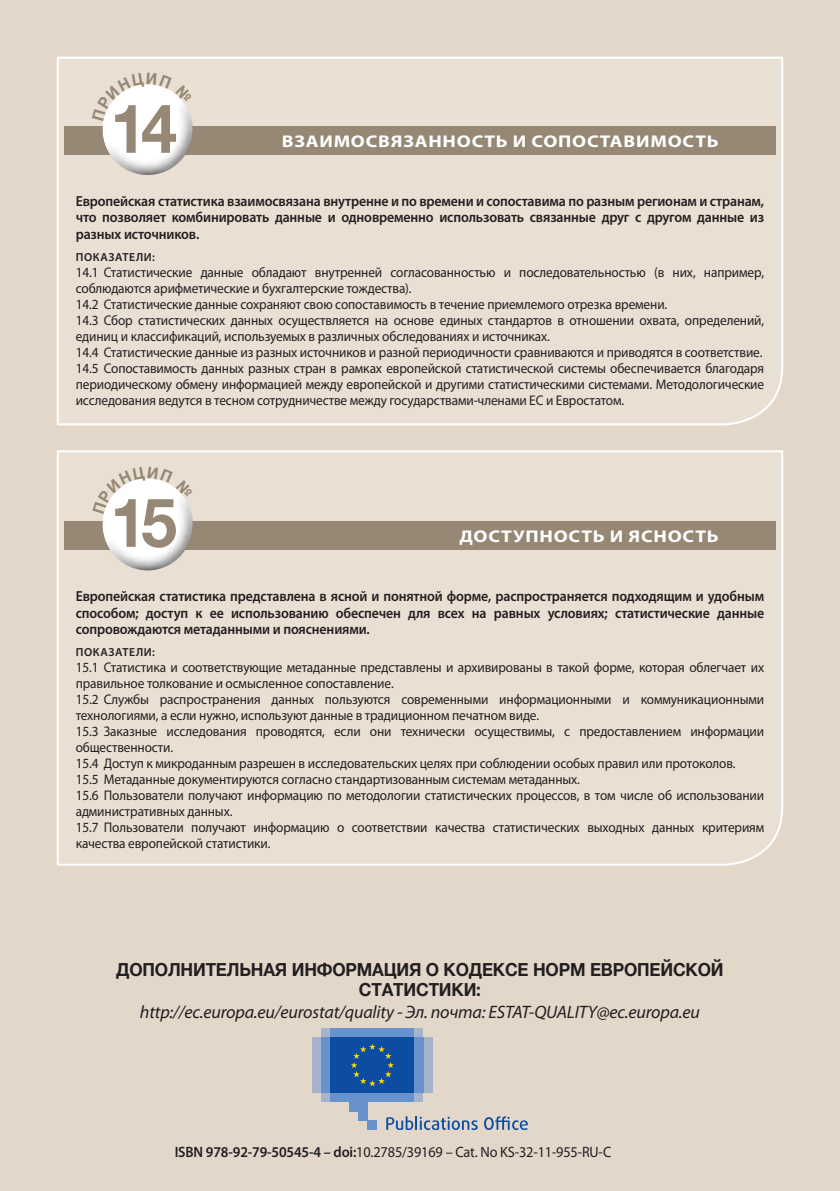
<style>
.page{position:relative;width:840px;height:1191px;background:#fff}
.page>*{position:absolute;margin:0;border:0;box-sizing:border-box;transform-origin:0 0}
.t1{font:700 68px "Helvetica Neue LT Std";color:#968874;scale:.95 1}
.P11{font:italic 18px "Myriad Pro";letter-spacing:-.01em;color:#231f20}
.P10{font:700 18px/20px "Helvetica Neue";letter-spacing:-.01em;color:#231f20;text-align:center;scale:.95 1}
.P5{font:700 17px "Myriad Pro";letter-spacing:.04em;color:#fff;scale:1.15 1}
.P2{font:15px "Myriad Pro";letter-spacing:-.01em;color:#231f20;scale:.95 1}
.P2_1_principle{font:600 14.6px/16.6px "Myriad Pro";letter-spacing:-.01em;color:#231f20;text-align:justify;scale:.95 1}
.P2-2{font:14px/16px "Myriad Pro";letter-spacing:-.01em;color:#231f20;scale:.95 1}
.P2_2_indicator{font:600 11.6px "Myriad Pro";letter-spacing:.05em;color:#231f20}
.s1{font-weight:600}
</style>
<div class="page">
<div style="left:0;top:0;width:839px;height:1191px;background:#e3d7c9"></div>
<div style="left:56px;top:56px;width:727px;height:370px;background:#e9dfd3"></div>
<div style="left:64px;top:127px;width:711px;height:28px;background:#968874"></div>
<div style="left:98px;top:92px;width:112px;height:85px;background:#231f20;opacity:.92"></div>
<div style="left:56px;top:450px;width:727px;height:416px;background:#e9dfd3"></div>
<div style="left:64px;top:521px;width:711px;height:29px;background:#968874"></div>
<div style="left:98px;top:486px;width:112px;height:84px;background:#231f20;opacity:.92"></div>
<div style="left:321px;top:1092px;width:102px;height:10px;background:#a5b4ca"></div>
<div style="left:321px;top:1028px;width:102px;height:9px;background:#a5b4ca"></div>
<div style="left:330px;top:1028px;width:84px;height:9px;background:#6892cc"></div>
<div style="left:330px;top:1092px;width:84px;height:10px;background:#6892cc"></div>
<div style="left:414px;top:1037px;width:9px;height:55px;background:#6892cc"></div>
<div style="left:423px;top:1037px;width:9px;height:55px;background:#a5b4ca"></div>
<div style="left:321px;top:1037px;width:9px;height:55px;background:#6892cc"></div>
<div style="left:312px;top:1037px;width:9px;height:55px;background:#a5b4ca"></div>
<div style="left:349px;top:1092px;width:18px;height:19px;background:#6892cc"></div>
<div style="left:358px;top:1092px;width:9px;height:28px;background:#6892cc"></div>
<div style="left:367px;top:1120px;width:10px;height:9px;background:#6892cc"></div>
<div style="left:330px;top:1037px;width:84px;height:55px;background:#0d4da1"></div>
<svg style="left:351px;top:1043px;width:43px;height:43px"></svg>
<svg style="left:386px;top:1116px;width:91px;height:14px"></svg>
<svg style="left:484px;top:1116px;width:43px;height:14px"></svg>
<svg style="left:92px;top:72px;width:101px;height:49px"></svg>
<svg style="left:92px;top:466px;width:102px;height:48px"></svg>
<h1 class="t1" style="left:110px;top:86px;width:72px">14</h1>
<p class="P5" style="left:282px;top:130px;width:381px">ВЗАИМОСВЯЗАННОСТЬ И СОПОСТАВИМОСТЬ</p>
<p class="P2_1_principle" style="left:76px;top:193px;width:725px">Европейская статистика взаимосвязана внутренне и по времени и сопоставима по разным регионам и странам, что позволяет комбинировать данные и одновременно использовать связанные друг с другом данные из разных источников.</p>
<p class="P2_2_indicator" style="left:76px;top:251px;width:81px">ПОКАЗАТЕЛИ:</p>
<p class="P2-2" style="left:76px;top:264px;width:725px">14.1 Статистические данные обладают внутренней согласованностью и последовательностью (в них, например, соблюдаются арифметические и бухгалтерские тождества).</p>
<p class="P2-2" style="left:76px;top:296px;width:624px">14.2 Статистические данные сохраняют свою сопоставимость в течение приемлемого отрезка времени.</p>
<p class="P2-2" style="left:76px;top:312px;width:725px">14.3 Сбор статистических данных осуществляется на основе единых стандартов в отношении охвата, определений, единиц и классификаций, используемых в различных обследованиях и источниках.</p>
<p class="P2-2" style="left:76px;top:344px;width:724px">14.4 Статистические данные из разных источников и разной периодичности сравниваются и приводятся в соответствие.</p>
<p class="P2-2" style="left:76px;top:360px;width:725px;text-align:justify">14.5 Сопоставимость данных разных стран в рамках европейской статистической системы обеспечивается благодаря периодическому обмену информацией между европейской и другими статистическими системами. Методологические исследования ведутся в тесном сотрудничестве между государствами‑членами ЕС и Евростатом.</p>
<h1 class="t1" style="left:110px;top:480px;width:72px">15</h1>
<p class="P5" style="left:459px;top:525px;width:227px">ДОСТУПНОСТЬ И ЯСНОСТЬ</p>
<p class="P2_1_principle" style="left:76px;top:588px;width:725px">Европейская статистика представлена в ясной и понятной форме, распространяется подходящим и удобным способом; доступ к ее использованию обеспечен для всех на равных условиях; статистические данные сопровождаются метаданными и пояснениями.</p>
<p class="P2_2_indicator" style="left:76px;top:646px;width:81px">ПОКАЗАТЕЛИ:</p>
<p class="P2-2" style="left:76px;top:659px;width:725px">15.1 Статистика и соответствующие метаданные представлены и архивированы в такой форме, которая облегчает их правильное толкование и осмысленное сопоставление.</p>
<p class="P2-2" style="left:76px;top:691px;width:725px">15.2 Службы распространения данных пользуются современными информационными и коммуникационными технологиями, а если нужно, используют данные в традиционном печатном виде.</p>
<p class="P2-2" style="left:76px;top:723px;width:725px">15.3 Заказные исследования проводятся, если они технически осуществимы, с предоставлением информации общественности.</p>
<p class="P2-2" style="left:76px;top:755px;width:695px">15.4 Доступ к микроданным разрешен в исследовательских целях при соблюдении особых правил или протоколов.</p>
<p class="P2-2" style="left:76px;top:771px;width:532px">15.5 Метаданные документируются согласно стандартизованным системам метаданных.</p>
<p class="P2-2" style="left:76px;top:787px;width:725px">15.6 Пользователи получают информацию по методологии статистических процессов, в том числе об использовании административных данных.</p>
<p class="P2-2" style="left:76px;top:819px;width:725px">15.7 Пользователи получают информацию о соответствии качества статистических выходных данных критериям качества европейской статистики.</p>
<p class="P10" style="left:116px;top:960px;width:640px">ДОПОЛНИТЕЛЬНАЯ ИНФОРМАЦИЯ О КОДЕКСЕ НОРМ ЕВРОПЕЙСКОЙ<br>СТАТИСТИКИ:</p>
<p class="P11" style="left:140px;top:1001px;width:561px">http://ec.europa.eu/eurostat/quality - Эл. почта: ESTAT‑QUALITY@ec.europa.eu</p>
<p class="P2" style="left:175px;top:1142px;width:461px"><span class="s1">ISBN 978-92-79-50545-4 – doi:</span>10.2785/39169 – Cat. No KS-32-11-955-RU-C</p>
</div>
